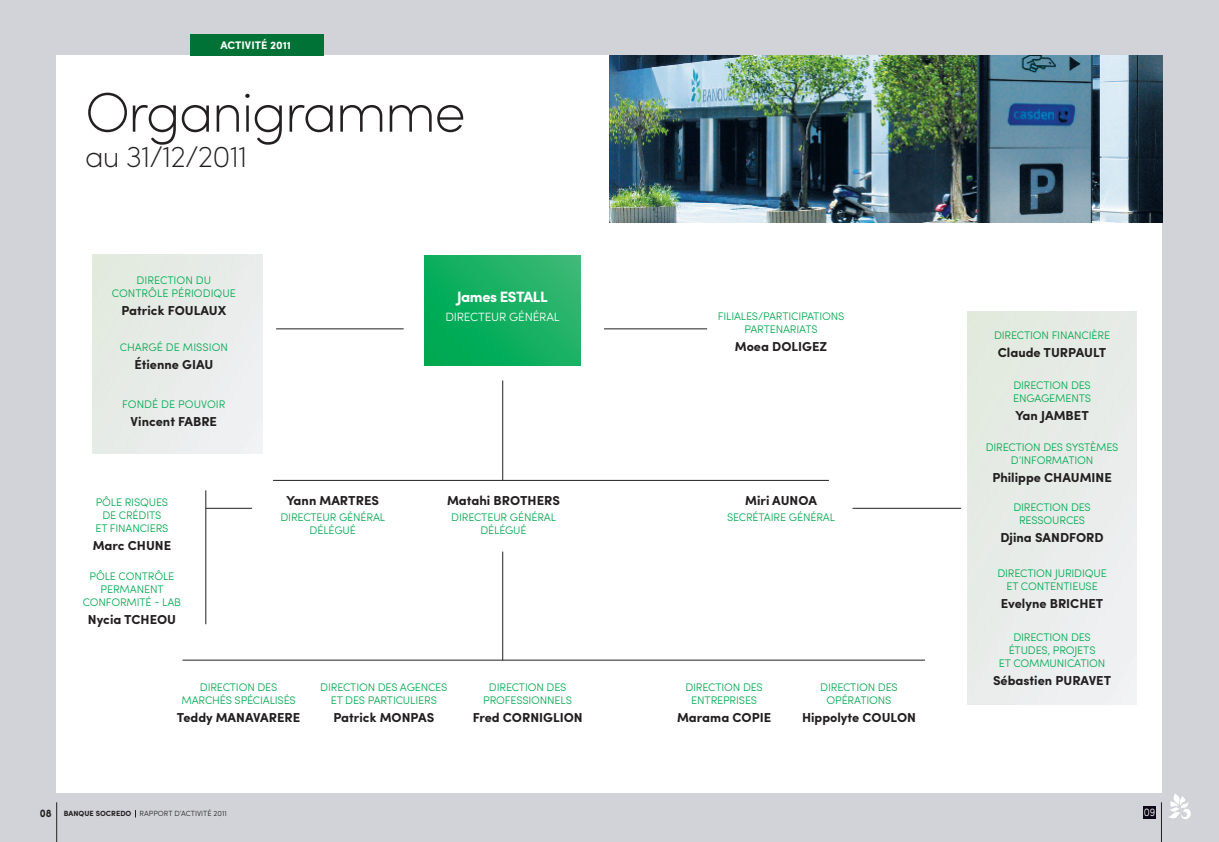
<style>
.page{position:relative;width:1219px;height:842px;background:#d2d3d9}
.page>*{position:absolute;margin:0;border:0;box-sizing:border-box;transform-origin:0 0}
.t1{font:200 56px "Sofia Pro";letter-spacing:-.03em;color:#231f20}
.t2{font:200 30px "Sofia Pro";letter-spacing:-.03em;color:#231f20}
.t3{font:700 15px "Sofia Pro";letter-spacing:-.03em;color:#fff}
.t4{font:700 13px "Sofia Pro";color:#231f20}
.t5{font:300 12px "Sofia Pro";letter-spacing:-.015em;color:#fff}
.t6{font:300 11px/13px "Sofia Pro";letter-spacing:-.015em;color:#00a74e;text-align:center}
.t7{font:700 11px "Sofia Pro";color:#fff}
.t8{font:300 11px "Sofia Pro";color:#fff;scale:.9 1}
.t9{font:300 7.5px "Sofia Pro";color:#231f20}
.s1{font-weight:700;font-size:11px}
.s2{font-weight:700}
</style>
<div class="page">
<div style="left:57px;top:55px;width:1105px;height:737px;background:#fff"></div>
<hr style="left:1161px;top:802px;width:1px;height:40px;background:#231f20">
<div style="left:1143px;top:806px;width:12px;height:13px;background:#0d0718"></div>
<hr style="left:57px;top:802px;width:1px;height:40px;background:#231f20">
<div style="left:190px;top:34px;width:133px;height:21px;background:#007236"></div>
<hr style="left:502px;top:380px;width:1px;height:100px;background:#231f20">
<hr style="left:276px;top:329px;width:128px;height:1px;background:#231f20">
<hr style="left:273px;top:480px;width:556px;height:1px;background:#231f20">
<hr style="left:852px;top:508px;width:109px;height:1px;background:#231f20">
<hr style="left:502px;top:552px;width:1px;height:108px;background:#231f20">
<hr style="left:183px;top:660px;width:742px;height:1px;background:#231f20">
<hr style="left:206px;top:508px;width:46px;height:1px;background:#231f20">
<hr style="left:206px;top:490px;width:1px;height:134px;background:#231f20">
<svg style="left:424px;top:255px;width:157px;height:111px;background:#15b061"></svg>
<hr style="left:604px;top:329px;width:103px;height:1px;background:#231f20">
<img style="left:609px;top:55px;width:553px;height:167px">
<svg style="left:1168px;top:794px;width:23px;height:25px"></svg>
<p class="t7" style="left:220px;top:41px;width:72px">ACTIVITÉ 2011</p>
<h1 class="t1" style="left:85px;top:93px;width:382px">Organigramme</h1>
<h2 class="t2" style="left:85px;top:146px;width:164px">au 31/12/2011</h2>
<p class="t6" style="left:112px;top:275px;width:126px">DIRECTION DU<br>CONTRÔLE PÉRIODIQUE</p>
<p class="t4" style="left:122px;top:306px;width:106px">PATRICK FOULAUX</p>
<p class="t6" style="left:120px;top:342px;width:110px">CHARGÉ DE MISSION</p>
<p class="t4" style="left:134px;top:360px;width:80px">ÉTIENNE GIAU</p>
<p class="t6" style="left:122px;top:399px;width:105px">FONDÉ DE POUVOIR</p>
<p class="t4" style="left:131px;top:417px;width:88px">VINCENT FABRE</p>
<p class="t6" style="left:95px;top:497px;width:75px">PÔLE RISQUES<br>DE CRÉDITS<br>ET FINANCIERS</p>
<p class="t4" style="left:93px;top:541px;width:80px">MARC CHUNE</p>
<p class="t6" style="left:83px;top:571px;width:100px">PÔLE CONTRÔLE<br>PERMANENT<br>CONFORMITÉ - LAB</p>
<p class="t4" style="left:88px;top:615px;width:90px">NYCIA TCHEOU</p>
<p class="t4" style="left:286px;top:496px;width:94px">YANN MARTRES</p>
<p class="t6" style="left:280px;top:512px;width:106px">DIRECTEUR GÉNÉRAL<br>DÉLÉGUÉ</p>
<h3 class="t3" style="left:457px;top:292px;width:92px">JAMES ESTALL</h3>
<p class="t5" style="left:445px;top:313px;width:116px">DIRECTEUR GÉNÉRAL</p>
<p class="t6" style="left:718px;top:311px;width:128px">FILIALES/PARTICIPATIONS<br>PARTENARIATS</p>
<p class="t4" style="left:735px;top:342px;width:94px">MOEA DOLIGEZ</p>
<p class="t4" style="left:447px;top:496px;width:114px">MATAHI BROTHERS</p>
<p class="t6" style="left:451px;top:512px;width:106px">DIRECTEUR GÉNÉRAL<br>DÉLÉGUÉ</p>
<p class="t4" style="left:745px;top:496px;width:73px">MIRI AUNOA</p>
<p class="t6" style="left:727px;top:512px;width:110px">SECRÉTAIRE GÉNÉRAL</p>
<p class="t6" style="left:182px;top:682px;width:116px">DIRECTION DES<br>MARCHÉS SPÉCIALISÉS</p>
<p class="t4" style="left:177px;top:713px;width:125px">TEDDY MANAVARERE</p>
<p class="t6" style="left:320px;top:682px;width:129px">DIRECTION DES AGENCES<br>ET DES PARTICULIERS</p>
<p class="t4" style="left:333px;top:713px;width:102px">PATRICK MONPAS</p>
<p class="t6" style="left:483px;top:682px;width:90px">DIRECTION DES<br>PROFESSIONNELS</p>
<p class="t4" style="left:473px;top:713px;width:111px">FRED CORNIGLION</p>
<p class="t6" style="left:685px;top:682px;width:79px">DIRECTION DES<br>ENTREPRISES</p>
<p class="t4" style="left:677px;top:713px;width:96px">MARAMA COPIE</p>
<p class="t6" style="left:820px;top:682px;width:79px">DIRECTION DES<br>OPÉRATIONS</p>
<p class="t4" style="left:802px;top:713px;width:116px">HIPPOLYTE COULON</p>
<p class="t6" style="left:994px;top:330px;width:118px">DIRECTION FINANCIÈRE</p>
<p class="t4" style="left:998px;top:348px;width:110px">CLAUDE TURPAULT</p>
<p class="t6" style="left:1013px;top:380px;width:80px;text-align:left">DIRECTION DES<br>ENGAGEMENTS</p>
<p class="t4" style="left:1015px;top:411px;width:75px">YAN JAMBET</p>
<p class="t6" style="left:986px;top:442px;width:134px">DIRECTION DES SYSTÈMES<br>D’INFORMATION</p>
<p class="t4" style="left:992px;top:473px;width:121px">PHILIPPE CHAUMINE</p>
<p class="t6" style="left:1013px;top:502px;width:79px">DIRECTION DES<br>RESSOURCES</p>
<p class="t4" style="left:1000px;top:533px;width:105px">DJINA SANDFORD</p>
<p class="t6" style="left:997px;top:568px;width:111px">DIRECTION JURIDIQUE<br>ET CONTENTIEUSE</p>
<p class="t4" style="left:1001px;top:599px;width:104px">EVELYNE BRICHET</p>
<p class="t6" style="left:999px;top:632px;width:108px">DIRECTION DES<br>ÉTUDES, PROJETS<br>ET COMMUNICATION</p>
<p class="t4" style="left:993px;top:676px;width:120px">SÉBASTIEN PURAVET</p>
<p class="t9" style="left:40px;top:811px;width:189px"><span class="s1">08</span> <span class="s2">BANQUE SOCREDO</span> RAPPORT D’ACTIVITÉ 2011</p>
<p class="t8" style="left:1144px;top:808px;width:14px">09</p>
</div>
